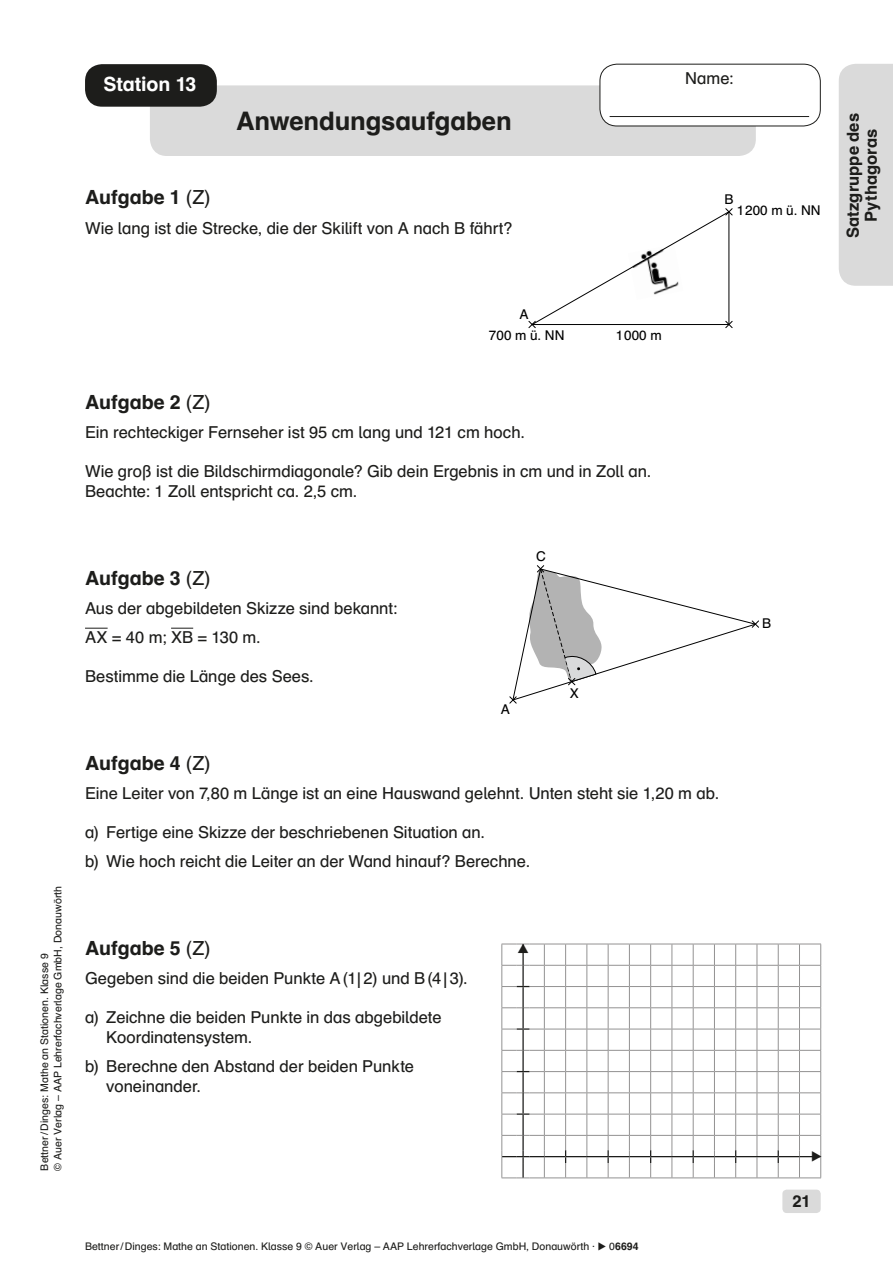
<style>
.page{position:relative;width:893px;height:1263px;background:#fff}
.page>*{position:absolute;margin:0;border:0;box-sizing:border-box;transform-origin:0 0}
.t1{font:700 25.5px "Auer Schulbuch";letter-spacing:-.005em;color:#1d1d1b}
.t2{font:700 19.5px "Auer Schulbuch";color:#1d1d1b}
.t3{font:700 19.5px "Auer Schulbuch";letter-spacing:-.005em;color:#fff}
.t4{font:16.5px/19.5px "Auer Schulbuch";letter-spacing:-.005em;color:#1d1d1b}
.t5{font:700 16.5px/18px "Auer Schulbuch";color:#1d1d1b;text-align:center}
.t6{font:13.5px "Auer Schulbuch";color:#000}
.t7{font:10.5px/13.5px "Auer Schulbuch";color:#1d1d1b}
.t8{font:700 10.5px "Auer Schulbuch";color:#1d1d1b}
.s1{font-weight:400}
.s2{font-size:21.45px}
</style>
<div class="page">
<div style="left:782px;top:1189px;width:39px;height:24px;background:#dadada;border-radius:4px"></div>
<div style="left:839px;top:64px;width:54px;height:222px;background:#dadada"></div>
<svg style="left:85px;top:628px;width:23px;height:1px"></svg>
<svg style="left:171px;top:628px;width:22px;height:1px"></svg>
<svg style="left:509px;top:565px;width:250px;height:139px"></svg>
<div style="left:150px;top:85px;width:606px;height:71px;background:#dadada;border-radius:17px"></div>
<div style="left:600px;top:64px;width:220px;height:62px;background:#fff;border-radius:17px"></div>
<hr style="left:610px;top:116px;width:199px;height:1px;background:#1d1d1b">
<div style="left:600px;top:64px;width:221px;height:62px;border:1px solid #1d1d1b;border-radius:17px"></div>
<div style="left:85px;top:64px;width:132px;height:43px;background:#1d1d1b;border-radius:17px"></div>
<svg style="left:528px;top:208px;width:205px;height:121px"></svg>
<svg style="left:501px;top:943px;width:320px;height:235px"></svg>
<p class="t3" style="left:103px;top:72px;width:95px">Station 13</p>
<p class="t4" style="left:685px;top:68px;width:50px">Name:</p>
<h1 class="t1" style="left:236px;top:104px;width:277px">Anwendungsaufgaben</h1>
<p class="t2" style="left:85px;top:185px;width:127px">Aufgabe 1 <span class="s1">(Z)</span></p>
<p class="t4" style="left:85px;top:218px;width:429px">Wie lang ist die Strecke, die der Skilift von A nach B fährt?</p>
<p class="t6" style="left:724px;top:191px;width:11px">B</p>
<p class="t6" style="left:737px;top:202px;width:85px">1200 m ü. NN</p>
<p class="t5" style="left:844px;top:238px;width:126px;rotate:-90deg">Satzgruppe des<br>Pythagoras</p>
<p class="t6" style="left:519px;top:306px;width:11px">A</p>
<p class="t6" style="left:489px;top:327px;width:77px">700 m ü. NN</p>
<p class="t6" style="left:616px;top:327px;width:47px">1000 m</p>
<p class="t7" style="left:37px;top:1170px;width:286px;rotate:-90deg">Bettner/Dinges: Mathe an Stationen. Klasse 9<br>© Auer Verlag – AAP Lehrerfachverlage GmbH, Donauwörth</p>
<p class="t2" style="left:85px;top:390px;width:127px">Aufgabe 2 <span class="s1">(Z)</span></p>
<p class="t4" style="left:85px;top:422px;width:442px">Ein rechteckiger Fernseher ist 95 cm lang und 121 cm hoch.</p>
<p class="t4" style="left:85px;top:461px;width:568px">Wie groß ist die Bildschirmdiagonale? Gib dein Ergebnis in cm und in Zoll an.<br>Beachte: 1 Zoll entspricht ca. 2,5 cm.</p>
<p class="t2" style="left:85px;top:565px;width:127px">Aufgabe 3 <span class="s1">(Z)</span></p>
<p class="t4" style="left:85px;top:593px;width:314px;line-height:29.2px">Aus der abgebildeten Skizze sind bekannt:<br>AX = 40 m; XB = 130 m.</p>
<p class="t4" style="left:85px;top:666px;width:230px">Bestimme die Länge des Sees.</p>
<p class="t6" style="left:536px;top:548px;width:11px">C</p>
<p class="t6" style="left:501px;top:701px;width:11px">A</p>
<p class="t6" style="left:570px;top:685px;width:11px">X</p>
<p class="t2" style="left:85px;top:750px;width:127px">Aufgabe 4 <span class="s1">(Z)</span></p>
<p class="t4" style="left:85px;top:783px;width:636px">Eine Leiter von 7,80 m Länge ist an eine Hauswand gelehnt. Unten steht sie 1,20 m ab.</p>
<p class="t4" style="left:85px;top:817px;width:447px;line-height:29.2px">a) Fertige eine Skizze der beschriebenen Situation an.<br>b) Wie hoch reicht die Leiter an der Wand hinauf? Berechne.</p>
<p class="t2" style="left:85px;top:936px;width:127px">Aufgabe 5 <span class="s1">(Z)</span></p>
<p class="t4" style="left:85px;top:968px;width:384px">Gegeben sind die beiden Punkte A(1<span class="s2">|</span> 2) und B(4<span class="s2">|</span> 3).</p>
<p class="t4" style="left:106px;top:1007px;width:337px;text-indent:-21px">a) Zeichne die beiden Punkte in das abgebildete<br>Koordinatensystem.</p>
<p class="t4" style="left:106px;top:1056px;width:309px;text-indent:-21px">b) Berechne den Abstand der beiden Punkte voneinander.</p>
<p class="t7" style="left:85px;top:1239px;width:511px">Bettner/Dinges: Mathe an Stationen. Klasse 9 © Auer Verlag – AAP Lehrerfachverlage GmbH, Donauwörth ±</p>
<p class="t8" style="left:609px;top:1240px;width:31px"><span class="s1">0</span>6694</p>
<p class="t6" style="left:762px;top:615px;width:11px">B</p>
<p class="t5" style="left:792px;top:1192px;width:20px">21</p>
</div>
